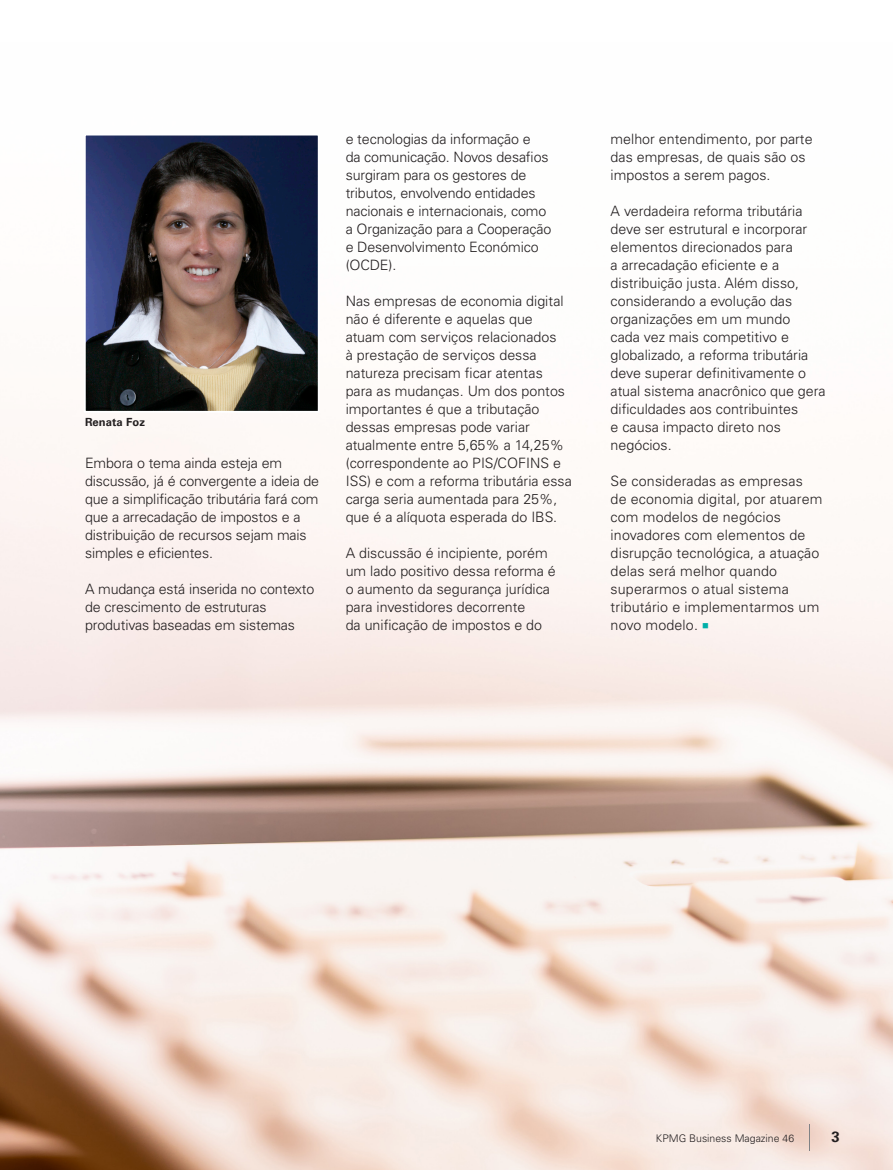
<style>
.page{position:relative;width:893px;height:1170px;background:#fff}
.page>*{position:absolute;margin:0;border:0;box-sizing:border-box;transform-origin:0 0}
.t1{font:700 15px "Univers 65";color:#231f20}
.t2{font:300 14.25px/18px "Univers";color:#231f20}
.t3{font:700 11.25px "Univers";letter-spacing:.005em;color:#231f20}
.t4{font:300 10.5px "Univers";color:#231f20}
.s1{color:#00afa8}
</style>
<div class="page">
<img style="left:0;top:415px;width:893px;height:754px">
<svg style="left:809px;top:1123px;width:1px;height:27px"></svg>
<img style="left:87px;top:137px;width:230px;height:272px">
<div style="left:84px;top:134px;width:236px;height:278px;border:2px solid #fff"></div>
<p class="t3" style="left:85px;top:416px;width:61px">Renata Foz</p>
<p class="t2" style="left:85px;top:454px;width:236px">Embora o tema ainda esteja em discussão, já é convergente a ideia de que a simplificação tributária fará com que a arrecadação de impostos e a distribuição de recursos sejam mais simples e eficientes.</p>
<p class="t2" style="left:85px;top:580px;width:231px">A mudança está inserida no contexto de crescimento de estruturas produtivas baseadas em sistemas</p>
<p class="t2" style="left:346px;top:130px;width:207px">e tecnologias da informação e<br>da comunicação. Novos desafios surgiram para os gestores de tributos, envolvendo entidades nacionais e internacionais, como a Organização para a Cooperação e Desenvolvimento Económico (OCDE).</p>
<p class="t2" style="left:346px;top:292px;width:228px">Nas empresas de economia digital não é diferente e aquelas que atuam com serviços relacionados<br>à prestação de serviços dessa natureza precisam ficar atentas para as mudanças. Um dos pontos importantes é que a tributação dessas empresas pode variar atualmente entre 5,65% a 14,25% (correspondente ao PIS/COFINS e<br>ISS) e com a reforma tributária essa carga seria aumentada para 25%, que é a alíquota esperada do IBS.</p>
<p class="t2" style="left:346px;top:544px;width:212px">A discussão é incipiente, porém um lado positivo dessa reforma é o aumento da segurança jurídica para investidores decorrente<br>da unificação de impostos e do</p>
<p class="t2" style="left:611px;top:130px;width:203px">melhor entendimento, por parte das empresas, de quais são os impostos a serem pagos.</p>
<p class="t2" style="left:611px;top:202px;width:217px">A verdadeira reforma tributária deve ser estrutural e incorporar elementos direcionados para<br>a arrecadação eficiente e a distribuição justa. Além disso, considerando a evolução das organizações em um mundo<br>cada vez mais competitivo e globalizado, a reforma tributária deve superar definitivamente o atual sistema anacrônico que gera dificuldades aos contribuintes<br>e causa impacto direto nos negócios.</p>
<p class="t2" style="left:611px;top:472px;width:213px">Se consideradas as empresas<br>de economia digital, por atuarem com modelos de negócios inovadores com elementos de disrupção tecnológica, a atuação delas será melhor quando superarmos o atual sistema tributário e implementarmos um novo modelo. <span class="s1">■</span></p>
<p class="t4" style="left:656px;top:1131px;width:140px">KPMG Business Magazine 46</p>
<p class="t1" style="left:831px;top:1126px;width:10px">3</p>
</div>
